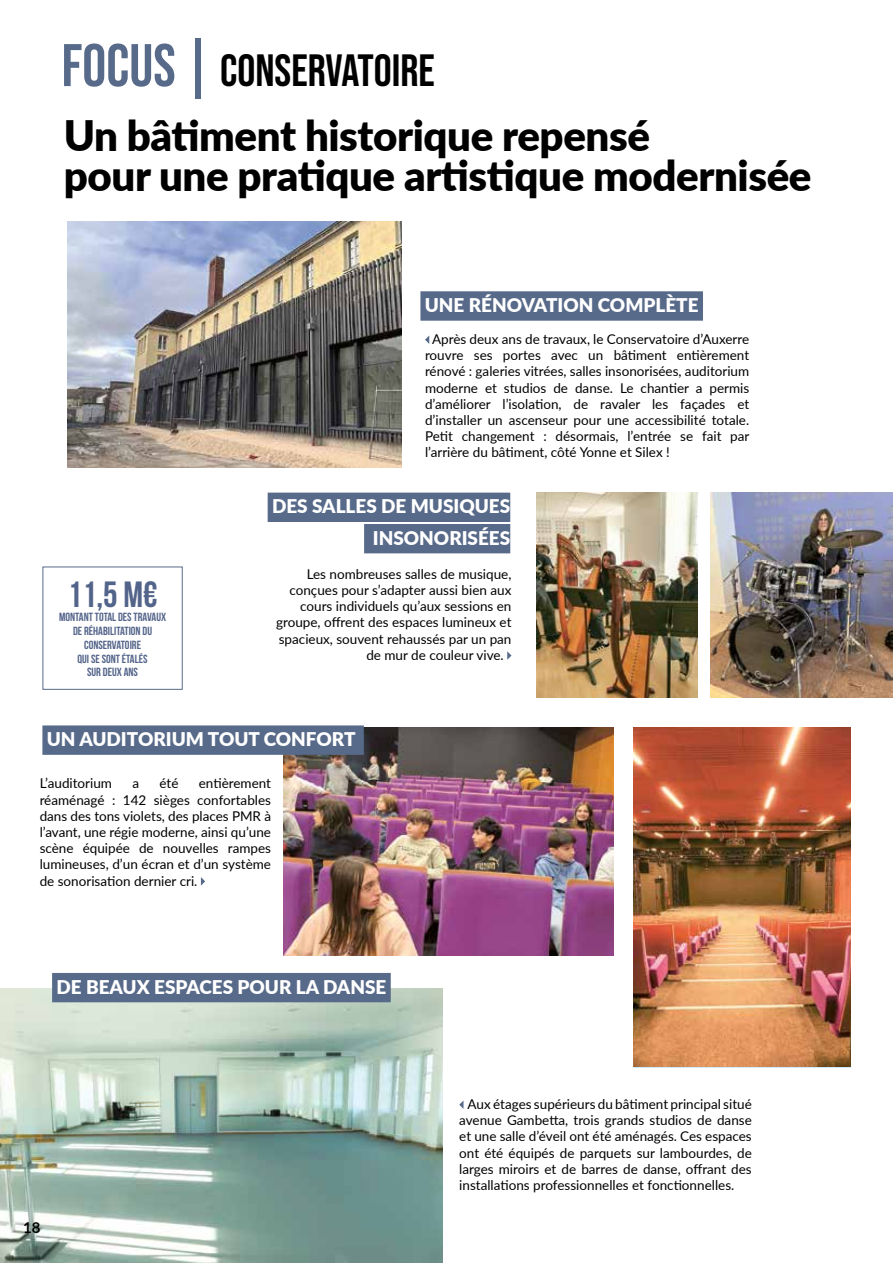
<style>
.page{position:relative;width:893px;height:1263px;background:#fff}
.page>*{position:absolute;margin:0;border:0;box-sizing:border-box;transform-origin:0 0}
.t1{font:45px "Bebas Neue";color:#000}
.t2{font:900 42px/40.5px "Lato";letter-spacing:-.01em;color:#000}
.t3{font:700 36.45px "Bebas Neue";color:#53648a}
.t4{font:900 18.9px/31.3px "Lato";color:#fff;text-align:right}
.t5{font:700 15px "Lato";color:#000}
.t6{font:13.5px/16.2px "Lato";color:#000;text-align:justify}
.t7{font:700 11.85px/13.8px "Bebas Neue";color:#53648a;text-align:center}
.s1{font-size:60px;color:#586a89}
</style>
<div class="page">
<img style="left:0;top:989px;width:442px;height:274px">
<img style="left:537px;top:493px;width:161px;height:204px">
<img style="left:634px;top:728px;width:216px;height:338px">
<div style="left:420px;top:291px;width:283px;height:30px;background:#586a89"></div>
<svg style="left:425px;top:336px;width:4px;height:8px"></svg>
<div style="left:268px;top:493px;width:242px;height:29px;background:#586a89"></div>
<div style="left:364px;top:524px;width:146px;height:29px;background:#586a89"></div>
<svg style="left:507px;top:651px;width:4px;height:9px"></svg>
<svg style="left:201px;top:877px;width:4px;height:9px"></svg>
<svg style="left:459px;top:1101px;width:4px;height:8px"></svg>
<div style="left:52px;top:973px;width:339px;height:29px;background:#586a89"></div>
<div style="left:42px;top:566px;width:141px;height:124px;border:1px solid #586a89"></div>
<img style="left:283px;top:728px;width:330px;height:227px">
<img style="left:68px;top:222px;width:334px;height:246px">
<img style="left:710px;top:493px;width:183px;height:204px">
<div style="left:42px;top:725px;width:322px;height:30px;background:#586a89"></div>
<h1 class="t1" style="left:62px;top:45px;width:375px"><span class="s1">FOCUS|</span> CONSERVATOIRE</h1>
<h2 class="t2" style="left:64px;top:113px;width:749px">Un bâtiment historique repensé<br>pour une pratique artistique modernisée</h2>
<h3 class="t3" style="left:68px;top:575px;width:91px">11,5 M€</h3>
<p class="t7" style="left:59px;top:610px;width:109px">MONTANT TOTAL DES TRAVAUX<br>DE RÉHABILITATION DU<br>CONSERVATOIRE<br>QUI SE SONT ÉTALÉS<br>SUR DEUX ANS</p>
<h3 class="t4" style="left:425px;top:289px;width:275px">UNE RÉNOVATION COMPLÈTE</h3>
<p class="t6" style="left:425px;top:330px;width:326px;text-indent:7px">Après deux ans de travaux, le Conservatoire d’Auxerre rouvre ses portes avec un bâtiment entièrement rénové : galeries vitrées, salles insonorisées, auditorium moderne et studios de danse. Le chantier a permis d’améliorer l’isolation, de ravaler les façades et d’installer un ascenseur pour une accessibilité totale.<br>Petit changement : désormais, l’entrée se fait par l’arrière du bâtiment, côté Yonne et Silex !</p>
<h3 class="t4" style="left:272px;top:490px;width:240px">DES SALLES DE MUSIQUES<br>INSONORISÉES</h3>
<p class="t6" style="left:307px;top:565px;width:206px">Les nombreuses salles de musique,</p>
<p class="t6" style="left:289px;top:581px;width:224px">conçues pour s’adapter aussi bien aux</p>
<p class="t6" style="left:300px;top:598px;width:213px">cours individuels qu’aux sessions en</p>
<p class="t6" style="left:276px;top:614px;width:237px">groupe, offrent des espaces lumineux et</p>
<p class="t6" style="left:279px;top:630px;width:234px">spacieux, souvent rehaussés par un pan</p>
<p class="t6" style="left:366px;top:646px;width:139px">de mur de couleur vive.</p>
<h3 class="t4" style="left:47px;top:723px;width:310px">UN AUDITORIUM TOUT CONFORT</h3>
<p class="t6" style="left:40px;top:775px;width:74px">L’auditorium</p>
<p class="t6" style="left:132px;top:775px;width:8px">a</p>
<p class="t6" style="left:159px;top:775px;width:21px">été</p>
<p class="t6" style="left:40px;top:775px;width:233px;text-indent:159px">entièrement réaménagé : 142 sièges confortables dans des tons violets, des places PMR à l’avant, une régie moderne, ainsi qu’une scène équipée de nouvelles rampes lumineuses, d’un écran et d’un système de sonorisation dernier cri.</p>
<h3 class="t4" style="left:56px;top:970px;width:331px">DE BEAUX ESPACES POUR LA DANSE</h3>
<p class="t5" style="left:23px;top:1216px;width:19px">18</p>
<p class="t6" style="left:459px;top:1095px;width:294px;text-indent:8px">Aux étages supérieurs du bâtiment principal situé avenue Gambetta, trois grands studios de danse et une salle d’éveil ont été aménagés. Ces espaces ont été équipés de parquets sur lambourdes, de larges miroirs et de barres de danse, offrant des installations professionnelles et fonctionnelles.</p>
</div>
